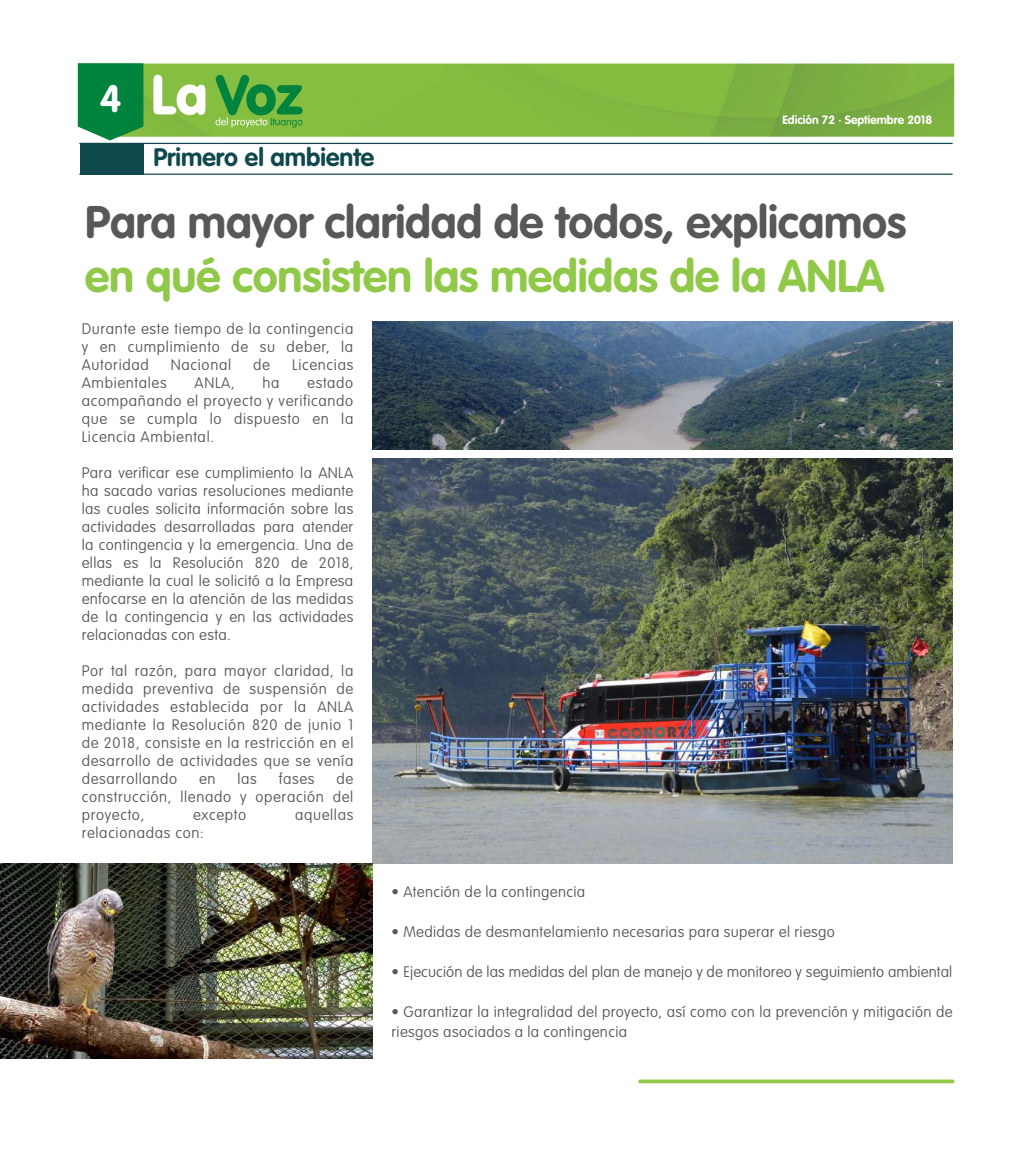
<style>
.page{position:relative;width:1032px;height:1156px;background:#fff}
.page>*{position:absolute;margin:0;border:0;box-sizing:border-box;transform-origin:0 0}
.t1{font:700 45px "VAG Rounded";letter-spacing:-.005em;color:#57585a}
.t2{font:700 45px "VAG Rounded";letter-spacing:-.005em;color:#90c848}
.t3{font:700 37.5px "VAG Rounded";color:#fff}
.t4{font:700 25px "VAG Rounded";color:#10494d}
.t5{font:100 15px/18px "VAG Rounded";letter-spacing:.025em;color:#57585a;text-align:justify}
.t6{font:100 15px "VAG Rounded";letter-spacing:.045em;color:#57585a}
.t7{font:700 11.88px "VAG Rounded";color:#fff}
</style>
<div class="page">
<img style="left:373px;top:458px;width:579px;height:404px">
<img style="left:0;top:862px;width:373px;height:196px">
<hr style="left:640px;top:1079px;width:312px;height:3px;background:#90c848">
<img style="left:373px;top:322px;width:579px;height:127px">
<img style="left:143px;top:64px;width:810px;height:73px">
<svg style="left:78px;top:63px;width:65px;height:77px;background:#138c48"></svg>
<hr style="left:80px;top:173px;width:871px;height:2px;background:#10494d">
<hr style="left:80px;top:143px;width:871px;height:1px;background:#10494d">
<div style="left:80px;top:143px;width:63px;height:31px;background:#10494d"></div>
<svg style="left:153px;top:75px;width:52px;height:40px"></svg>
<svg style="left:215px;top:75px;width:87px;height:53px;background:#54a843"></svg>
<h2 class="t3" style="left:100px;top:77px;width:23px">4</h2>
<h3 class="t4" style="left:153px;top:143px;width:222px">Primero el ambiente</h3>
<p class="t7" style="left:782px;top:113px;width:151px">Edición 72 · Septiembre 2018</p>
<h1 class="t1" style="left:85px;top:196px;width:822px">Para mayor claridad de todos, explicamos</h1>
<h1 class="t2" style="left:85px;top:249px;width:800px">en qué consisten las medidas de la ANLA</h1>
<p class="t5" style="left:82px;top:320px;width:273px">Durante este tiempo de la contingencia y en cumplimiento de su deber, la Autoridad</p>
<p class="t6" style="left:171px;top:355px;width:62px">Nacional</p>
<p class="t5" style="left:253px;top:356px;width:18px">de</p>
<p class="t6" style="left:292px;top:355px;width:63px">Licencias</p>
<p class="t6" style="left:82px;top:373px;width:86px">Ambientales</p>
<p class="t5" style="left:194px;top:374px;width:42px">ANLA,</p>
<p class="t5" style="left:262px;top:374px;width:19px">ha</p>
<p class="t5" style="left:82px;top:374px;width:273px;text-indent:225px">estado acompañando el proyecto y verificando que se cumpla lo dispuesto en la Licencia Ambiental.</p>
<p class="t5" style="left:82px;top:464px;width:273px">Para verificar ese cumplimiento la ANLA ha sacado varias resoluciones mediante las cuales solicita información sobre las actividades desarrolladas para atender la contingencia y la emergencia. Una de ellas es la Resolución 820 de 2018, mediante la cual le solicitó a la Empresa enfocarse en la atención de las medidas de la contingencia y en las actividades relacionadas con esta.</p>
<p class="t5" style="left:82px;top:662px;width:273px">Por tal razón, para mayor claridad, la medida preventiva de suspensión de actividades establecida por la ANLA mediante la Resolución 820 de junio 1 de 2018, consiste en la restricción en el desarrollo de actividades que se venía desarrollando</p>
<p class="t5" style="left:82px;top:770px;width:273px;text-indent:255px">de construcción, llenado y operación del proyecto,</p>
<p class="t5" style="left:199px;top:770px;width:18px">en</p>
<p class="t5" style="left:237px;top:770px;width:21px">las</p>
<p class="t5" style="left:279px;top:770px;width:37px">fases</p>
<p class="t6" style="left:193px;top:805px;width:55px">excepto</p>
<p class="t6" style="left:295px;top:805px;width:60px">aquellas</p>
<p class="t6" style="left:82px;top:823px;width:123px">relacionadas con:</p>
<p class="t5" style="left:391px;top:883px;width:195px">• Atención de la contingencia</p>
<p class="t5" style="left:391px;top:923px;width:445px">• Medidas de desmantelamiento necesarias para superar el riesgo</p>
<p class="t5" style="left:391px;top:963px;width:562px">• Ejecución de las medidas del plan de manejo y de monitoreo y seguimiento ambiental</p>
<p class="t5" style="left:391px;top:1002px;width:562px;line-height:20px">• Garantizar la integralidad del proyecto, así como con la prevención y mitigación de riesgos asociados a la contingencia</p>
</div>
